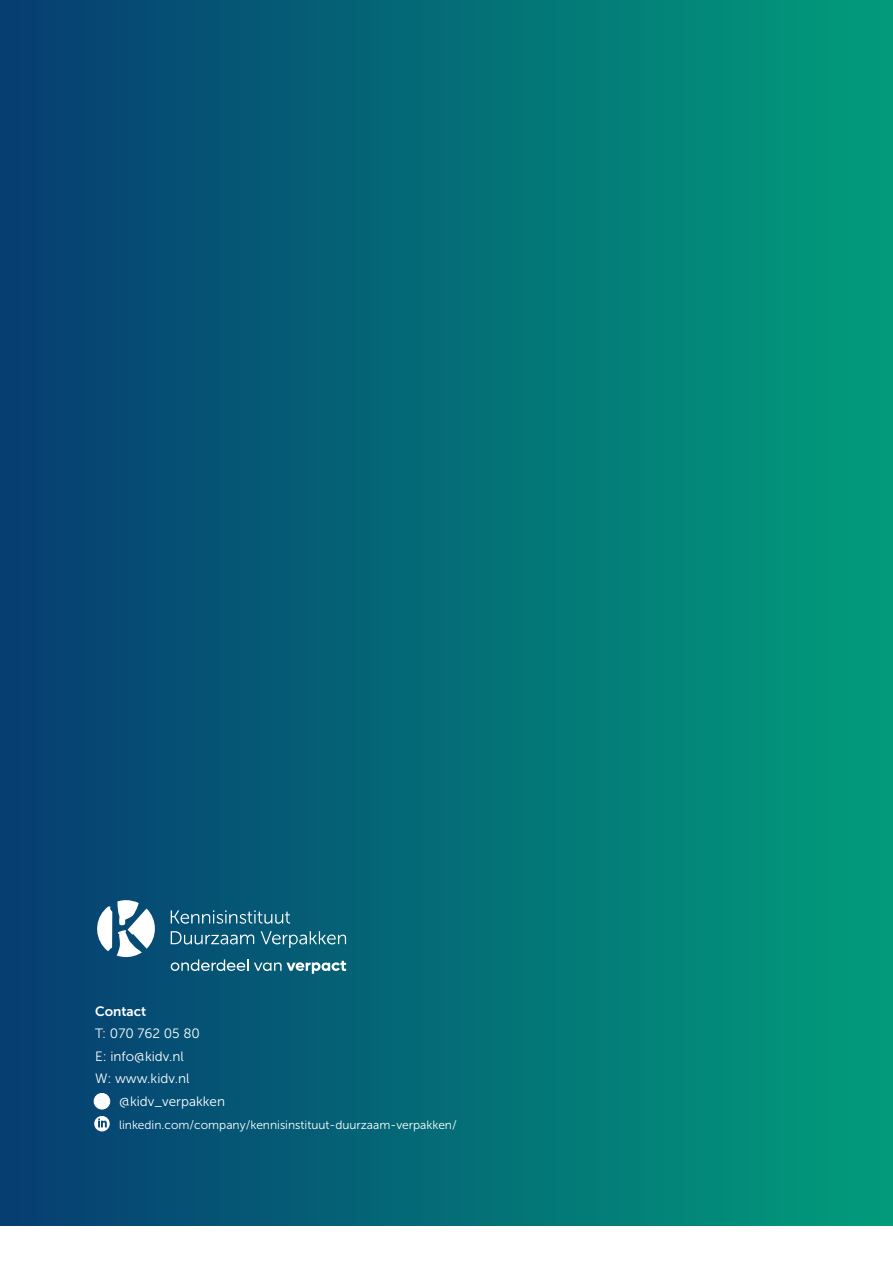
<style>
.page{position:relative;width:893px;height:1263px;background:#fff}
.page>*{position:absolute;margin:0;border:0;box-sizing:border-box;transform-origin:0 0}
.BODY{font:13.5px "Museo Sans 300";color:#fff}
.BODY-2{font:13.5px "Museo Sans 700";color:#fff}
.BODY-3{font:12px "Museo Sans 300";color:#fff}
</style>
<div class="page">
<div style="left:0;top:0;width:893px;height:1225px;background:linear-gradient(to right,#063d72,#029c7b)"></div>
<svg style="left:94px;top:1116px;width:16px;height:15px"></svg>
<svg style="left:94px;top:1093px;width:16px;height:16px"></svg>
<svg style="left:171px;top:910px;width:175px;height:38px"></svg>
<svg style="left:95px;top:900px;width:63px;height:57px"></svg>
<svg style="left:171px;top:959px;width:77px;height:12px"></svg>
<svg style="left:254px;top:961px;width:92px;height:13px"></svg>
<p class="BODY-2" style="left:95px;top:1004px;width:53px">Contact</p>
<p class="BODY" style="left:95px;top:1026px;width:106px">T: 070 762 05 80</p>
<p class="BODY" style="left:95px;top:1049px;width:90px">E: info@kidv.nl</p>
<p class="BODY" style="left:95px;top:1071px;width:96px">W: www.kidv.nl</p>
<p class="BODY" style="left:119px;top:1094px;width:107px">@kidv_verpakken</p>
<p class="BODY-3" style="left:119px;top:1118px;width:339px">linkedin.com/company/kennisinstituut-duurzaam-verpakken/</p>
</div>
